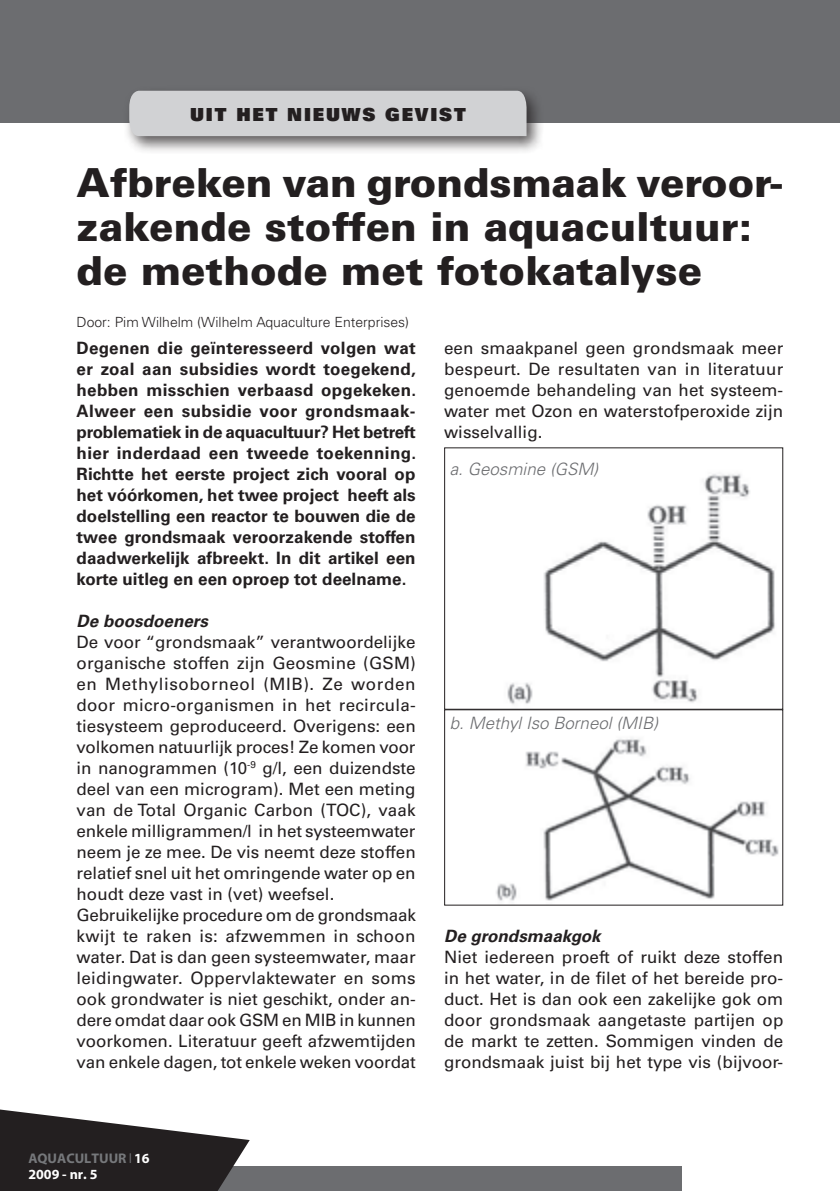
<style>
.page{position:relative;width:840px;height:1191px;background:#fff}
.page>*{position:absolute;margin:0;border:0;box-sizing:border-box;transform-origin:0 0}
.t1{font:900 40px/44px "Univers";color:#231f20}
.t2{font:900 18px "Univers";letter-spacing:.1em;color:#231f20}
.t3{font:17px/21px "Univers";color:#231f20;text-align:justify}
.t4{font:700 17px/21px "Univers";color:#231f20;text-align:justify}
.t5{font:italic 300 17px "Univers";color:#6c6d70}
.t6{font:italic 700 17px "Univers";color:#231f20}
.t7{font:300 14px "Univers";color:#231f20}
.t8{font:700 14px/16px "Myriad";color:#76787b}
.s1{color:#fff}
</style>
<div class="page">
<div style="left:0;top:1166px;width:680px;height:25px;background:#6c6d70"></div>
<svg style="left:0;top:1109px;width:249px;height:82px"></svg>
<div style="left:22px;top:1146px;width:143px;height:45px;background:#231f20"></div>
<div style="left:0;top:0;width:839px;height:123px;background:#6c6d70"></div>
<div style="left:122px;top:84px;width:421px;height:70px;background:#231f20;opacity:.75"></div>
<div style="left:129px;top:91px;width:397px;height:45px;background:#d1d2d4"></div>
<img style="left:507px;top:474px;width:268px;height:231px">
<img style="left:496px;top:738px;width:283px;height:163px">
<div style="left:444px;top:709px;width:338px;height:196px;border:1px solid #231f20"></div>
<p class="t2" style="left:190px;top:102px;width:277px">UIT HET NIEUWS GEVIST</p>
<h1 class="t1" style="left:76px;top:160px;width:707px">Afbreken van grondsmaak veroor&shy;zakende stoffen in aquacultuur: de methode met fotokatalyse</h1>
<p class="t7" style="left:76px;top:313px;width:334px">Door: Pim Wilhelm (Wilhelm Aquaculture Enterprises)</p>
<p class="t3" style="left:444px;top:337px;width:340px">een smaakpanel geen grondsmaak meer bespeurt. De resultaten van in literatuur genoemde behandeling van het systeem&shy;water met Ozon en waterstofperoxide zijn wisselvallig.</p>
<p class="t5" style="left:449px;top:458px;width:150px">a. Geosmine (GSM)</p>
<p class="t4" style="left:76px;top:337px;width:341px">Degenen die geïnteresseerd volgen wat er zoal aan subsidies wordt toegekend, hebben misschien verbaasd opgekeken.<br>Alweer een subsidie voor grondsmaak&shy;problematiek in de aquacultuur? Het betreft hier inderdaad een tweede toekenning.<br>Richtte het eerste project zich vooral op het vóórkomen, het twee project heeft als doelstelling een reactor te bouwen die de twee grondsmaak veroorzakende stoffen daadwerkelijk afbreekt. In dit artikel een korte uitleg en een oproep tot deelname.</p>
<p class="t6" style="left:76px;top:611px;width:133px">De boosdoeners</p>
<p class="t3" style="left:76px;top:631px;width:341px;text-align:left">De voor “grondsmaak” verantwoordelijke organische stoffen zijn Geosmine (GSM) en Methylisoborneol (MIB). Ze worden door micro-organismen in het recircula&shy;tiesysteem geproduceerd. Overigens: een volkomen natuurlijk proces! Ze komen voor in nanogrammen (10<sup>-9</sup> g/l, een duizendste deel van een microgram). Met een meting van de Total Organic Carbon (TOC), vaak enkele milligrammen/l in het systeemwater neem je ze mee. De vis neemt deze stoffen relatief snel uit het omringende water op en houdt deze vast in (vet) weefsel.<br>Gebruikelijke procedure om de grondsmaak kwijt te raken is: afzwemmen in schoon water. Dat is dan geen systeemwater, maar leidingwater. Oppervlaktewater en soms ook grondwater is niet geschikt, onder an&shy;dere omdat daar ook GSM en MIB in kunnen voorkomen. Literatuur geeft afzwemtijden van enkele dagen, tot enkele weken voordat</p>
<p class="t5" style="left:449px;top:712px;width:210px">b. Methyl Iso Borneol (MIB)</p>
<p class="t6" style="left:444px;top:926px;width:158px">De grondsmaakgok</p>
<p class="t3" style="left:444px;top:946px;width:340px">Niet iedereen proeft of ruikt deze stoffen in het water, in de filet of het bereide pro&shy;duct. Het is dan ook een zakelijke gok om door grondsmaak aangetaste partijen op de markt te zetten. Sommigen vinden de grondsmaak juist bij het type vis (bijvoor-</p>
<p class="t8" style="left:28px;top:1151px;width:123px">AQUACULTUUR ❘ <span class="s1">16<br>2009 - NR. 5</span></p>
</div>
